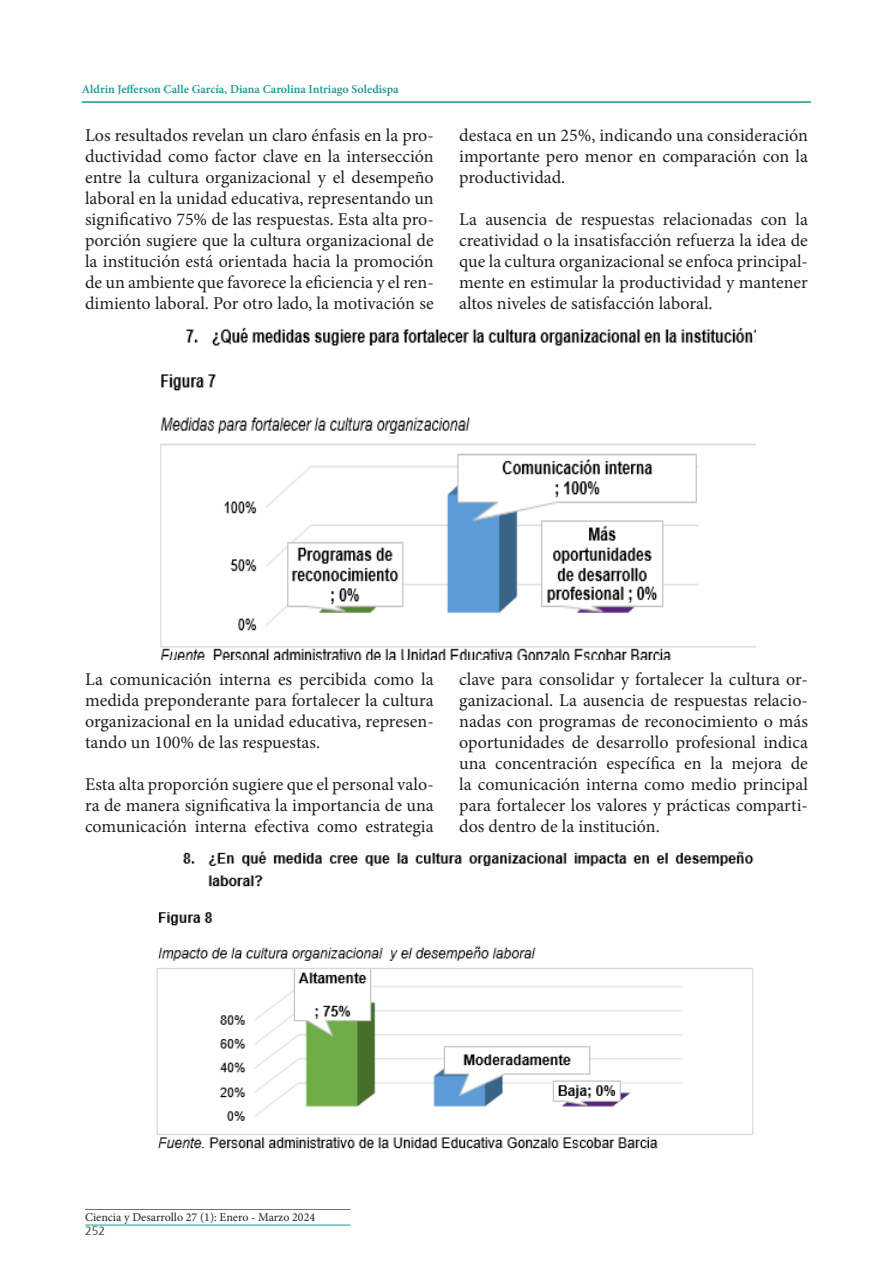
<style>
.page{position:relative;width:893px;height:1263px;background:#fff}
.page>*{position:absolute;margin:0;border:0;box-sizing:border-box;transform-origin:0 0}
.t1{font:18px/21px "Minion Pro";color:#231f20;text-align:justify}
.t2{font:600 12px "Minion Pro";color:#1c9590}
.t3{font:12px "Minion Pro";color:#231f20}
.t4{font:300 12px "Frutiger";color:#231f20}
</style>
<div class="page">
<hr style="left:82px;top:101px;width:729px;height:2px;background:#1c9590">
<hr style="left:85px;top:1209px;width:265px;height:1px;background:#1c9590">
<hr style="left:85px;top:1225px;width:265px;height:1px;background:#1c9590">
<img style="left:160px;top:327px;width:595px;height:333px">
<img style="left:156px;top:851px;width:598px;height:298px">
<p class="t2" style="left:82px;top:80px;width:318px">Aldrin Jefferson Calle García, Diana Carolina Intriago Soledispa</p>
<p class="t1" style="left:85px;top:124px;width:350px">Los resultados revelan un claro énfasis en la pro&shy;ductividad como factor clave en la intersección entre la cultura organizacional y el desempeño laboral en la unidad educativa, representando un significativo 75% de las respuestas. Esta alta pro&shy;porción sugiere que la cultura organizacional de la institución está orientada hacia la promoción de un ambiente que favorece la eficiencia y el ren&shy;dimiento laboral. Por otro lado, la motivación se</p>
<p class="t1" style="left:459px;top:124px;width:350px">destaca en un 25%, indicando una consideración importante pero menor en comparación con la productividad.</p>
<p class="t1" style="left:459px;top:208px;width:350px">La ausencia de respuestas relacionadas con la creatividad o la insatisfacción refuerza la idea de que la cultura organizacional se enfoca principal&shy;mente en estimular la productividad y mantener altos niveles de satisfacción laboral.</p>
<p class="t1" style="left:85px;top:669px;width:350px">La comunicación interna es percibida como la medida preponderante para fortalecer la cultura organizacional en la unidad educativa, represen&shy;tando un 100% de las respuestas.</p>
<p class="t1" style="left:85px;top:774px;width:350px">Esta alta proporción sugiere que el personal valo&shy;ra de manera significativa la importancia de una comunicación interna efectiva como estrategia</p>
<p class="t1" style="left:459px;top:669px;width:350px">clave para consolidar y fortalecer la cultura or&shy;ganizacional. La ausencia de respuestas relacio&shy;nadas con programas de reconocimiento o más oportunidades de desarrollo profesional indica una concentración específica en la mejora de la comunicación interna como medio principal para fortalecer los valores y prácticas comparti&shy;dos dentro de la institución.</p>
<p class="t3" style="left:85px;top:1209px;width:232px">Ciencia y Desarrollo 27 (1): Enero - Marzo 2024</p>
<p class="t4" style="left:85px;top:1222px;width:22px">252</p>
</div>
